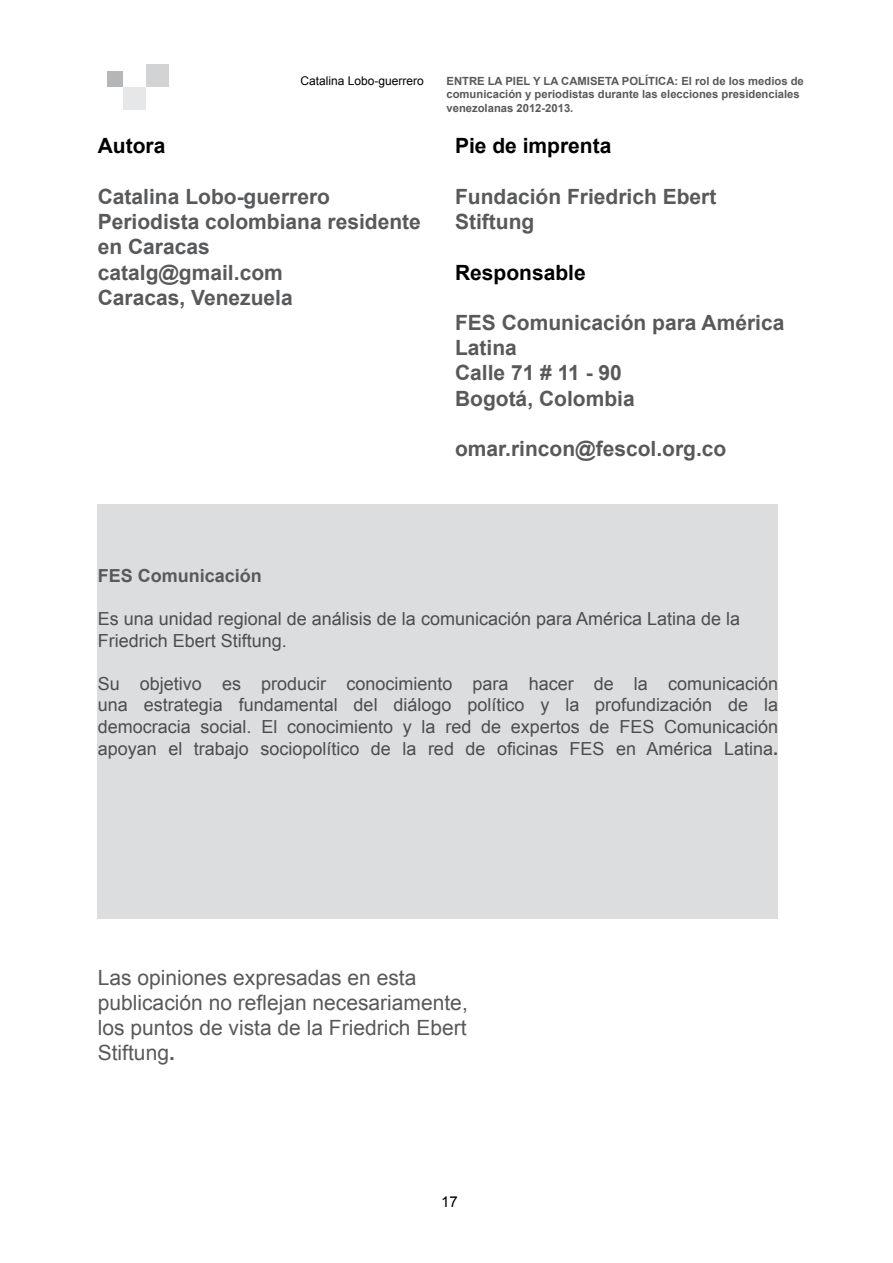
<style>
.page{position:relative;width:893px;height:1263px;background:#fff}
.page>*{position:absolute;margin:0;border:0;box-sizing:border-box;transform-origin:0 0}
.t1{font:700 21px/25.2px "Arial";color:#58595b}
.t2{font:21px/25.2px "Arial";color:#58595b}
.t3{font:700 21px "Arial";color:#000}
.t4{font:18px/21.6px "Arial";color:#4d4d4f}
.t5{font:700 18px "Arial";color:#58595b}
.t6{font:15px "Arial";color:#000}
.t7{font:12px "Arial";color:#000}
.t8{font:700 11.25px/13.5px "Arial";color:#58595b}
.s1{font-weight:700}
</style>
<div class="page">
<div style="left:146px;top:65px;width:23px;height:22px;background:#d1d3d4"></div>
<div style="left:123px;top:87px;width:23px;height:23px;background:#e6e7e8"></div>
<div style="left:107px;top:71px;width:16px;height:16px;background:#b4b6b8"></div>
<div style="left:98px;top:504px;width:680px;height:414px;background:#dcddde"></div>
<p class="t7" style="left:300px;top:73px;width:125px">Catalina Lobo-guerrero</p>
<p class="t3" style="left:98px;top:132px;width:69px">Autora</p>
<p class="t1" style="left:98px;top:185px;width:325px">Catalina Lobo-guerrero<br>Periodista colombiana residente en Caracas<br>catalg@gmail.com<br>Caracas, Venezuela</p>
<p class="t8" style="left:446px;top:75px;width:359px">ENTRE LA PIEL Y LA CAMISETA POLÍTICA: El rol de los medios de</p>
<p class="t8" style="left:446px;top:88px;width:355px">comunicación y periodistas durante las elecciones presidenciales venezolanas 2012-2013.</p>
<p class="t3" style="left:455px;top:132px;width:158px">Pie de imprenta</p>
<p class="t1" style="left:455px;top:185px;width:263px">Fundación Friedrich Ebert<br>Stiftung</p>
<p class="t3" style="left:455px;top:258px;width:132px">Responsable</p>
<p class="t1" style="left:455px;top:311px;width:331px">FES Comunicación para América<br>Latina<br>Calle 71 # 11 - 90<br>Bogotá, Colombia</p>
<p class="t1" style="left:455px;top:437px;width:273px">omar.rincon@fescol.org.co</p>
<p class="t5" style="left:98px;top:563px;width:166px">FES Comunicación</p>
<p class="t4" style="left:98px;top:608px;width:644px">Es una unidad regional de análisis de la comunicación para América Latina de la<br>Friedrich Ebert Stiftung.</p>
<p class="t4" style="left:668px;top:673px;width:112px">comunicación</p>
<p class="t4" style="left:98px;top:673px;width:24px">Su</p>
<p class="t4" style="left:140px;top:673px;width:64px">objetivo</p>
<p class="t4" style="left:261px;top:673px;width:67px">producir</p>
<p class="t4" style="left:346px;top:673px;width:108px">conocimiento</p>
<p class="t4" style="left:529px;top:673px;width:47px">hacer</p>
<p class="t4" style="left:594px;top:673px;width:22px">de</p>
<p class="t4" style="left:634px;top:673px;width:16px">la</p>
<p class="t4" style="left:222px;top:673px;width:21px">es</p>
<p class="t4" style="left:473px;top:673px;width:38px">para</p>
<p class="t4" style="left:98px;top:694px;width:32px">una</p>
<p class="t4" style="left:144px;top:694px;width:81px">estrategia</p>
<p class="t4" style="left:239px;top:694px;width:101px">fundamental</p>
<p class="t4" style="left:354px;top:694px;width:26px">del</p>
<p class="t4" style="left:394px;top:694px;width:60px">diálogo</p>
<p class="t4" style="left:467px;top:694px;width:59px">político</p>
<p class="t4" style="left:540px;top:694px;width:10px">y</p>
<p class="t4" style="left:565px;top:694px;width:16px">la</p>
<p class="t4" style="left:595px;top:694px;width:119px">profundización</p>
<p class="t4" style="left:728px;top:694px;width:22px">de</p>
<p class="t4" style="left:764px;top:694px;width:16px">la</p>
<p class="t4" style="left:98px;top:716px;width:95px">democracia</p>
<p class="t4" style="left:201px;top:716px;width:53px">social.</p>
<p class="t4" style="left:261px;top:716px;width:18px">El</p>
<p class="t4" style="left:287px;top:716px;width:108px">conocimiento</p>
<p class="t4" style="left:403px;top:716px;width:10px">y</p>
<p class="t4" style="left:422px;top:716px;width:16px">la</p>
<p class="t4" style="left:445px;top:716px;width:28px">red</p>
<p class="t4" style="left:481px;top:716px;width:22px">de</p>
<p class="t4" style="left:511px;top:716px;width:71px">expertos</p>
<p class="t4" style="left:590px;top:716px;width:22px">de</p>
<p class="t4" style="left:619px;top:716px;width:37px">FES</p>
<p class="t4" style="left:664px;top:716px;width:116px">Comunicación</p>
<p class="t4" style="left:98px;top:738px;width:61px">apoyan</p>
<p class="t4" style="left:168px;top:738px;width:16px">el</p>
<p class="t4" style="left:194px;top:738px;width:57px">trabajo</p>
<p class="t4" style="left:260px;top:738px;width:101px">sociopolítico</p>
<p class="t4" style="left:371px;top:738px;width:22px">de</p>
<p class="t4" style="left:402px;top:738px;width:16px">la</p>
<p class="t4" style="left:428px;top:738px;width:28px">red</p>
<p class="t4" style="left:465px;top:738px;width:22px">de</p>
<p class="t4" style="left:497px;top:738px;width:63px">oficinas</p>
<p class="t4" style="left:570px;top:738px;width:37px">FES</p>
<p class="t4" style="left:616px;top:738px;width:22px">en</p>
<p class="t4" style="left:647px;top:738px;width:68px">América</p>
<p class="t4" style="left:724px;top:738px;width:56px">Latina<span class="s1">.</span></p>
<p class="t2" style="left:98px;top:965px;width:371px">Las opiniones expresadas en esta publicación no reflejan necesariamente, los puntos de vista de la Friedrich Ebert<br>Stiftung<span class="s1">.</span></p>
<p class="t6" style="left:441px;top:1192px;width:18px">17</p>
</div>
